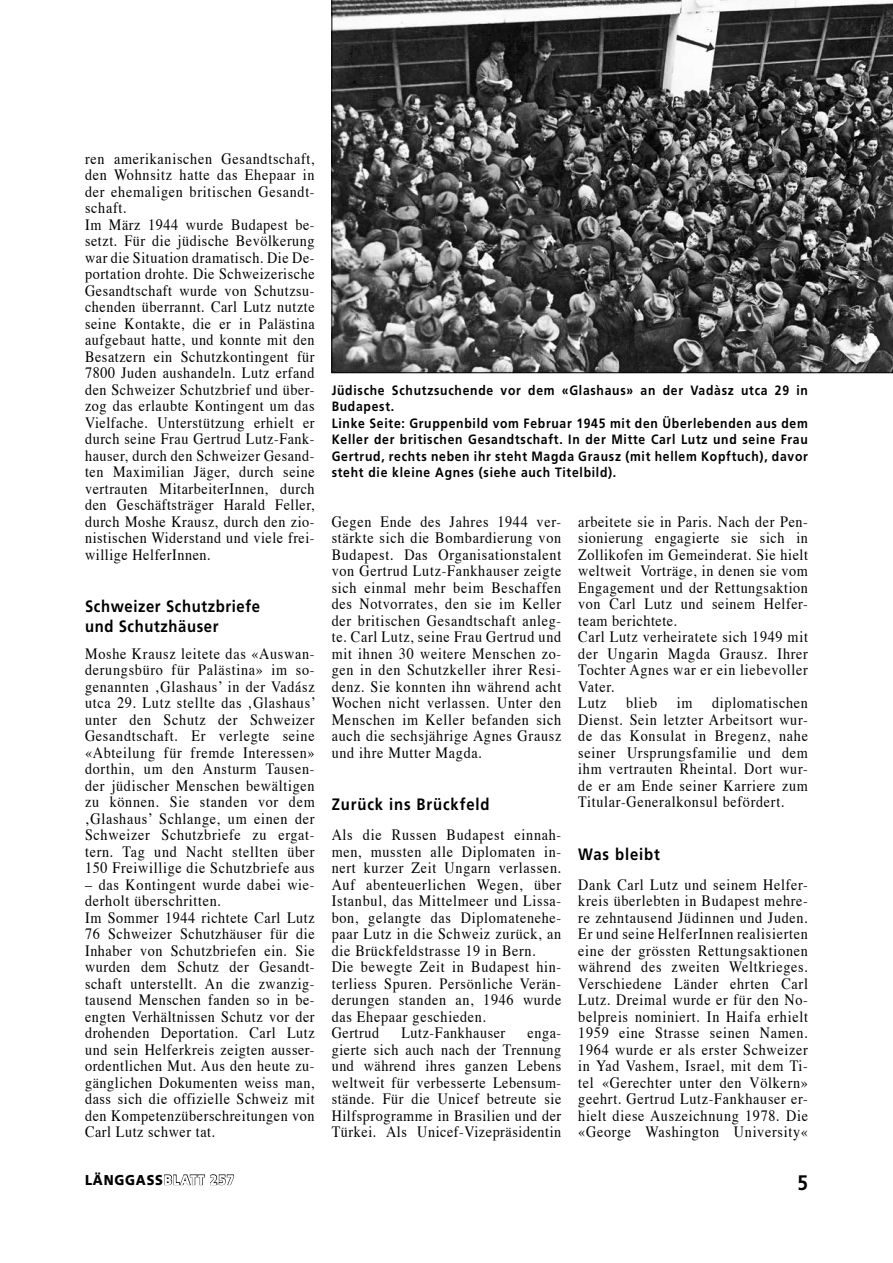
<style>
.page{position:relative;width:893px;height:1263px;background:#fff}
.page>*{position:absolute;margin:0;border:0;box-sizing:border-box;transform-origin:0 0}
.t1{font:700 21px "Frutiger";color:#000;scale:.9 1}
.t2{font:700 16.5px/19.5px "Frutiger";letter-spacing:.04em;color:#000;scale:.9 1}
.t3{font:700 16.5px "Frutiger";letter-spacing:.06em;color:#000;scale:.9 1}
.t4{font:15.75px/16.5px "Times";letter-spacing:.04em;color:#000;scale:.9 1}
.t5{font:900 14.25px "Frutiger";letter-spacing:.06em;color:#000;scale:.9 1}
.t6{font:700 13.5px/16.5px "Frutiger";letter-spacing:.06em;color:#000;scale:.9 1}
.s1{font-size:13.8px;color:#fdfdfd}
</style>
<div class="page">
<svg style="left:164px;top:1174px;width:70px;height:11px"></svg>
<svg style="left:332px;top:0;width:561px;height:373px;background:#545454"></svg>
<p class="t4" style="left:85px;top:151px;width:257px">ren amerikanischen Gesandtschaft, den Wohnsitz hatte das Ehepaar in der ehemaligen britischen Gesandt&shy;schaft.<br>Im März 1944 wurde Budapest be&shy;setzt. Für die jüdische Bevölkerung war die Situation dramatisch. Die De&shy;portation drohte. Die Schweizerische Gesandtschaft wurde von Schutzsu&shy;chenden überrannt. Carl Lutz nutzte seine Kontakte, die er in Palästina aufgebaut hatte, und konnte mit den Besatzern ein Schutzkontingent für 7800 Juden aushandeln. Lutz erfand den Schweizer Schutzbrief und über&shy;zog das erlaubte Kontingent um das Vielfache. Unterstützung erhielt er durch seine Frau Gertrud Lutz-Fank&shy;hauser, durch den Schweizer Gesand&shy;ten Maximilian Jäger, durch seine vertrauten MitarbeiterInnen, durch den Geschäftsträger Harald Feller, durch Moshe Krausz, durch den zio&shy;nistischen Widerstand und viele frei&shy;willige HelferInnen.</p>
<p class="t2" style="left:85px;top:597px;width:196px">Schweizer Schutzbriefe und Schutzhäuser</p>
<p class="t4" style="left:85px;top:646px;width:258px;text-align:justify">Moshe Krausz leitete das «Auswan&shy;derungsbüro für Palästina» im so&shy;genannten ‚Glashaus’ in der Vadász utca 29. Lutz stellte das ‚Glashaus’ unter den Schutz der Schweizer Gesandtschaft. Er verlegte seine «Abteilung für fremde Interessen» dorthin, um den Ansturm Tausen&shy;der jüdischer Menschen bewältigen zu können. Sie standen vor dem ‚Glashaus’ Schlange, um einen der Schweizer Schutzbriefe zu ergat&shy;tern. Tag und Nacht stellten über 150 Freiwillige die Schutzbriefe aus</p>
<p class="t4" style="left:85px;top:877px;width:257px">– das Kontingent wurde dabei wie&shy;derholt überschritten.<br>Im Sommer 1944 richtete Carl Lutz 76 Schweizer Schutzhäuser für die Inhaber von Schutzbriefen ein. Sie wurden dem Schutz der Gesandt&shy;schaft unterstellt. An die zwanzig&shy;tausend Menschen fanden so in be&shy;engten Verhältnissen Schutz vor der drohenden Deportation. Carl Lutz und sein Helferkreis zeigten ausser&shy;ordentlichen Mut. Aus den heute zu&shy;gänglichen Dokumenten weiss man, dass sich die offizielle Schweiz mit den Kompetenzüberschreitungen von Carl Lutz schwer tat.</p>
<p class="t6" style="left:332px;top:382px;width:531px">Jüdische Schutzsuchende vor dem «Glashaus» an der Vadàsz utca 29 in Budapest.<br>Linke Seite: Gruppenbild vom Februar 1945 mit den Überlebenden aus dem Keller der britischen Gesandtschaft. In der Mitte Carl Lutz und seine Frau Gertrud, rechts neben ihr steht Magda Grausz (mit hellem Kopftuch), davor steht die kleine Agnes (siehe auch Titelbild).</p>
<p class="t4" style="left:332px;top:514px;width:257px;text-align:justify">Gegen Ende des Jahres 1944 ver&shy;stärkte sich die Bombardierung von Budapest. Das Organisationstalent von Gertrud Lutz-Fankhauser zeigte sich einmal mehr beim Beschaffen des Notvorrates, den sie im Keller der britischen Gesandtschaft anleg&shy;te. Carl Lutz, seine Frau Gertrud und mit ihnen 30 weitere Menschen zo&shy;gen in den Schutzkeller ihrer Resi&shy;denz. Sie konnten ihn während acht Wochen nicht verlassen. Unter den Menschen im Keller befanden sich auch die sechsjährige Agnes Grausz und ihre Mutter Magda.</p>
<p class="t3" style="left:332px;top:795px;width:177px">Zurück ins Brückfeld</p>
<p class="t4" style="left:332px;top:828px;width:257px">Als die Russen Budapest einnah&shy;men, mussten alle Diplomaten in&shy;nert kurzer Zeit Ungarn verlassen.<br>Auf abenteuerlichen Wegen, über<br>Istanbul, das Mittelmeer und Lissa&shy;bon, gelangte das Diplomatenehe&shy;paar Lutz in die Schweiz zurück, an die Brückfeldstrasse 19 in Bern.<br>Die bewegte Zeit in Budapest hin&shy;terliess Spuren. Persönliche Verän&shy;derungen standen an, 1946 wurde das Ehepaar geschieden.<br>Gertrud</p>
<p class="t4" style="left:401px;top:1026px;width:117px">Lutz-Fankhauser</p>
<p class="t4" style="left:332px;top:1026px;width:257px;text-align:justify;text-indent:196px">enga&shy;gierte sich auch nach der Trennung und während ihres ganzen Lebens weltweit für verbesserte Lebensum&shy;stände. Für die Unicef betreute sie Hilfsprogramme in Brasilien und der Türkei. Als Unicef-Vizepräsidentin</p>
<p class="t4" style="left:578px;top:514px;width:257px">arbeitete sie in Paris. Nach der Pen&shy;sionierung engagierte sie sich in<br>Zollikofen im Gemeinderat. Sie hielt weltweit Vorträge, in denen sie vom<br>Engagement und der Rettungsaktion von Carl Lutz und seinem Helfer&shy;team berichtete.<br>Carl Lutz verheiratete sich 1949 mit der Ungarin Magda Grausz. Ihrer<br>Tochter Agnes war er ein liebevoller<br>Vater.<br>Lutz blieb im diplomatischen<br>Dienst. Sein letzter Arbeitsort wur&shy;de das Konsulat in Bregenz, nahe seiner Ursprungsfamilie und dem ihm vertrauten Rheintal. Dort wur&shy;de er am Ende seiner Karriere zum<br>Titular-Generalkonsul befördert.</p>
<p class="t3" style="left:578px;top:844px;width:92px">Was bleibt</p>
<p class="t4" style="left:578px;top:877px;width:257px;text-align:justify">Dank Carl Lutz und seinem Helfer&shy;kreis überlebten in Budapest mehre&shy;re zehntausend Jüdinnen und Juden.<br>Er und seine HelferInnen realisierten eine der grössten Rettungsaktionen während des zweiten Weltkrieges.<br>Verschiedene Länder ehrten Carl Lutz. Dreimal wurde er für den No&shy;belpreis nominiert. In Haifa erhielt 1959 eine Strasse seinen Namen.<br>1964 wurde er als erster Schweizer in Yad Vashem, Israel, mit dem Ti&shy;tel «Gerechter unter den Völkern» geehrt. Gertrud Lutz-Fankhauser er&shy;hielt diese Auszeichnung 1978. Die «George Washington University«</p>
<p class="t5" style="left:85px;top:1171px;width:167px">LÄNGGASS<span class="s1">BLATT 257</span></p>
<h1 class="t1" style="left:797px;top:1170px;width:13px">5</h1>
</div>
